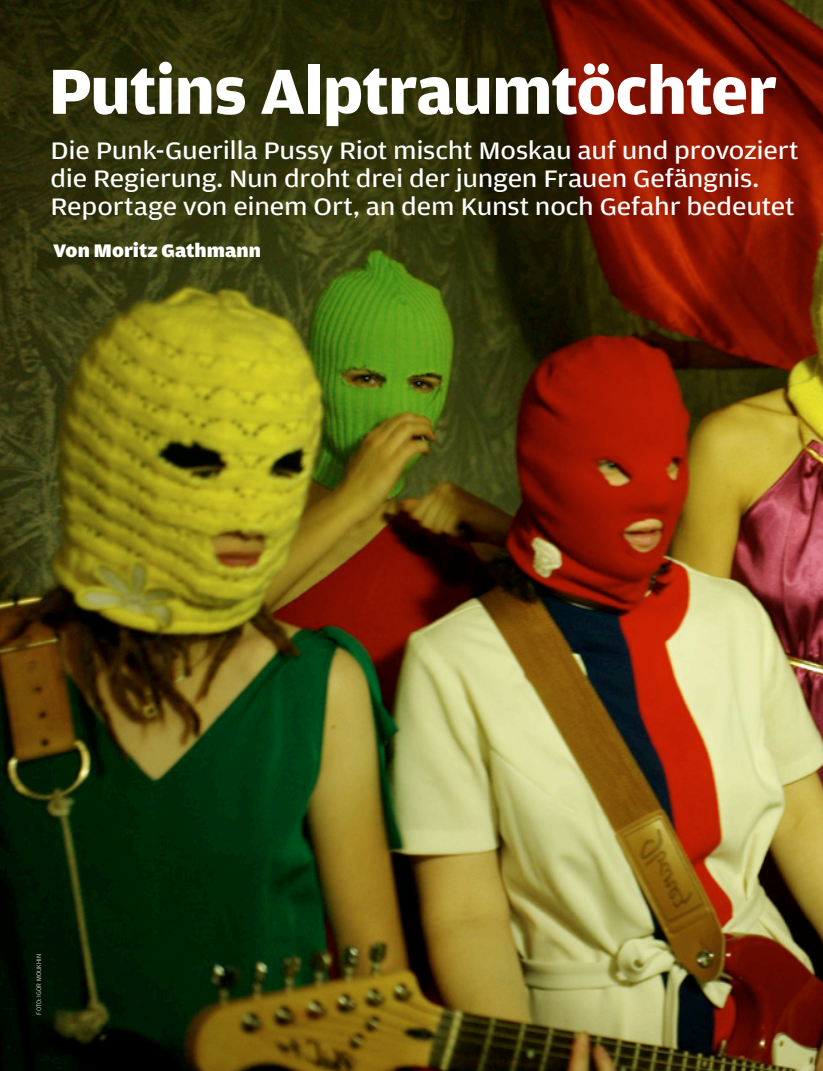
<style>
.page{position:relative;width:823px;height:1071px;background:#fff}
.page>*{position:absolute;margin:0;border:0;box-sizing:border-box;transform-origin:0 0}
.t1{font:700 67.5px "Amplitude Wide";letter-spacing:-.015em;color:#fff;scale:.96 1}
.t2{font:25.25px/27.8px "Amplitude Wide";letter-spacing:-.01em;color:#fff;scale:1.05 1}
.t3{font:900 19.25px "Amplitude Wide";letter-spacing:.005em;color:#fff}
.t4{font:300 6.88px "Amplitude";letter-spacing:.015em;color:#fff}
</style>
<div class="page">
<img style="left:0;top:0;width:821px;height:1070px">
<h1 class="t1" style="left:49px;top:54px;width:759px">Putins Alptraumtöchter</h1>
<p class="t2" style="left:50px;top:137px;width:713px">Die Punk-Guerilla Pussy Riot mischt Moskau auf und provoziert die Regierung. Nun droht drei der jungen Frauen Gefängnis.<br>Reportage von einem Ort, an dem Kunst noch Gefahr bedeutet</p>
<p class="t3" style="left:53px;top:240px;width:209px">Von Moritz Gathmann</p>
<p class="t4" style="left:35px;top:1014px;width:62px;rotate:-90deg">FOTO: IGOR MOUKHIN</p>
</div>
